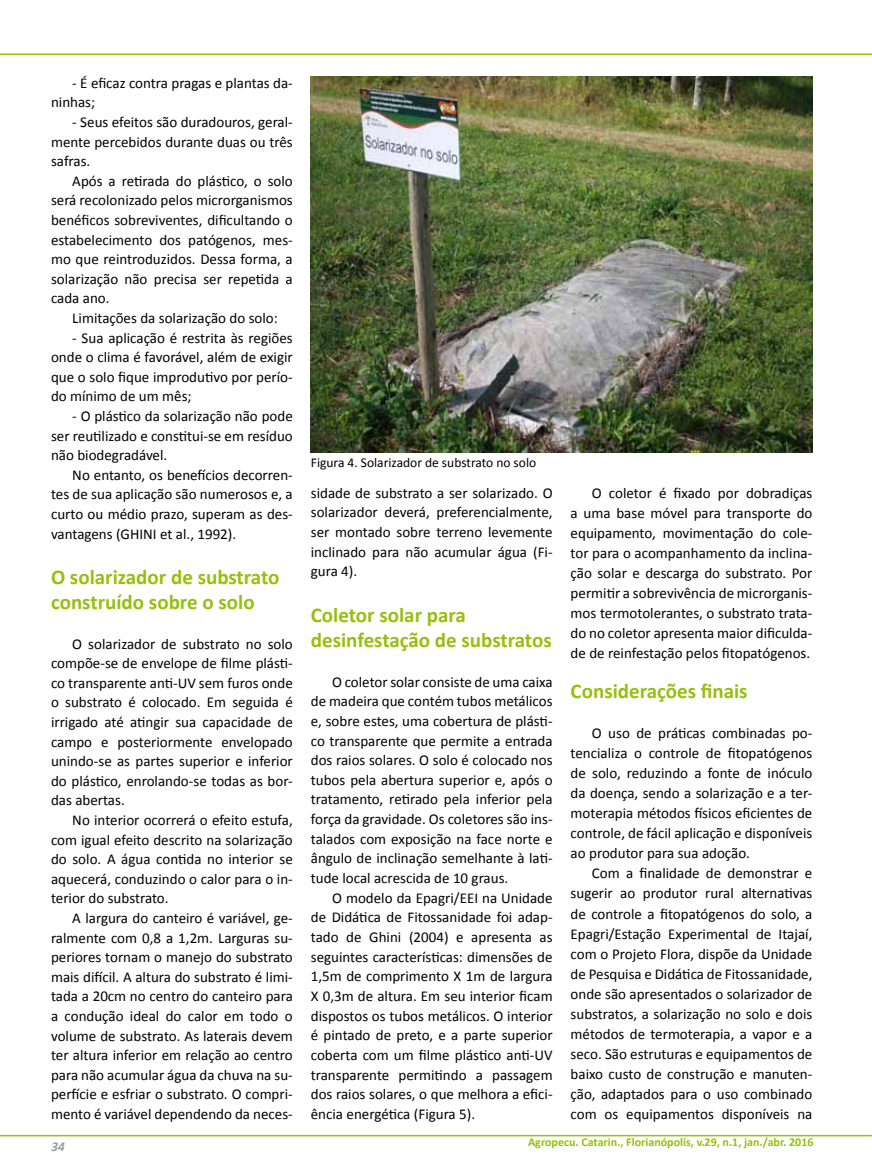
<style>
.page{position:relative;width:872px;height:1170px;background:#fff}
.page>*{position:absolute;margin:0;border:0;box-sizing:border-box;transform-origin:0 0}
.t1{font:700 21px/25.7px "Calibri";color:#97bf0d}
.t2{font:15px/19.6px "Calibri";color:#000;text-align:justify}
.t3{font:13.5px "Calibri";color:#000}
.t4{font:italic 700 13.5px "Calibri";color:#9c9e9f}
.t5{font:700 12px "Calibri";color:#97bf0d}
</style>
<div class="page">
<hr style="left:0;top:53px;width:872px;height:2px;background:#97bf0d">
<hr style="left:0;top:1134px;width:872px;height:2px;background:#97bf0d">
<img style="left:311px;top:77px;width:501px;height:376px">
<p class="t2" style="left:51px;top:73px;width:243px;text-indent:21px">- É eficaz contra pragas e plantas da&shy;ninhas;</p>
<p class="t2" style="left:51px;top:112px;width:243px;text-indent:21px">- Seus efeitos são duradouros, geral&shy;mente percebidos durante duas ou três safras.</p>
<p class="t2" style="left:51px;top:171px;width:243px;text-indent:21px">Após a retirada do plástico, o solo será recolonizado pelos microrganismos benéficos sobreviventes, dificultando o estabelecimento dos patógenos, mes&shy;mo que reintroduzidos. Dessa forma, a solarização não precisa ser repetida a cada ano.</p>
<p class="t2" style="left:72px;top:308px;width:207px">Limitações da solarização do solo:</p>
<p class="t2" style="left:51px;top:327px;width:243px;text-indent:21px">- Sua aplicação é restrita às regiões onde o clima é favorável, além de exigir que o solo fique improdutivo por perío&shy;do mínimo de um mês;</p>
<p class="t2" style="left:51px;top:406px;width:243px;text-indent:21px">- O plástico da solarização não pode ser reutilizado e constitui-se em resíduo não biodegradável.</p>
<p class="t2" style="left:51px;top:464px;width:243px;text-indent:21px">No entanto, os benefícios decorren&shy;tes de sua aplicação são numerosos e, a curto ou médio prazo, superam as des&shy;vantagens (GHINI et al., 1992).</p>
<h1 class="t1" style="left:51px;top:563px;width:230px">O solarizador de substrato construído sobre o solo</h1>
<p class="t2" style="left:51px;top:633px;width:243px;text-indent:21px">O solarizador de substrato no solo compõe-se de envelope de filme plásti&shy;co transparente anti-UV sem furos onde o substrato é colocado. Em seguida é irrigado até atingir sua capacidade de campo e posteriormente envelopado unindo-se as partes superior e inferior do plástico, enrolando-se todas as bor&shy;das abertas.</p>
<p class="t2" style="left:51px;top:809px;width:243px;text-indent:21px">No interior ocorrerá o efeito estufa, com igual efeito descrito na solarização do solo. A água contida no interior se aquecerá, conduzindo o calor para o in&shy;terior do substrato.</p>
<p class="t2" style="left:51px;top:907px;width:243px;text-indent:21px">A largura do canteiro é variável, ge&shy;ralmente com 0,8 a 1,2m. Larguras su&shy;periores tornam o manejo do substrato mais difícil. A altura do substrato é limi&shy;tada a 20cm no centro do canteiro para a condução ideal do calor em todo o volume de substrato. As laterais devem ter altura inferior em relação ao centro para não acumular água da chuva na su&shy;perfície e esfriar o substrato. O compri&shy;mento é variável dependendo da neces-</p>
<p class="t4" style="left:51px;top:1137px;width:16px">34</p>
<p class="t3" style="left:311px;top:453px;width:227px">Figura 4. Solarizador de substrato no solo</p>
<p class="t2" style="left:311px;top:482px;width:243px">sidade de substrato a ser solarizado. O solarizador deverá, preferencialmente, ser montado sobre terreno levemente inclinado para não acumular água (Fi&shy;gura 4).</p>
<h1 class="t1" style="left:311px;top:601px;width:242px">Coletor solar para desinfestação de substratos</h1>
<p class="t2" style="left:311px;top:671px;width:243px;text-indent:21px">O coletor solar consiste de uma caixa de madeira que contém tubos metálicos e, sobre estes, uma cobertura de plásti&shy;co transparente que permite a entrada dos raios solares. O solo é colocado nos tubos pela abertura superior e, após o tratamento, retirado pela inferior pela força da gravidade. Os coletores são ins&shy;talados com exposição na face norte e ângulo de inclinação semelhante à lati&shy;tude local acrescida de 10 graus.</p>
<p class="t2" style="left:311px;top:887px;width:243px;text-indent:21px">O modelo da Epagri/EEI na Unidade de Didática de Fitossanidade foi adap&shy;tado de Ghini (2004) e apresenta as seguintes características: dimensões de 1,5m de comprimento X 1m de largura X 0,3m de altura. Em seu interior ficam dispostos os tubos metálicos. O interior é pintado de preto, e a parte superior coberta com um filme plástico anti-UV transparente permitindo a passagem dos raios solares, o que melhora a efici&shy;ência energética (Figura 5).</p>
<p class="t2" style="left:570px;top:482px;width:243px;text-indent:21px">O coletor é fixado por dobradiças a uma base móvel para transporte do equipamento, movimentação do cole&shy;tor para o acompanhamento da inclina&shy;ção solar e descarga do substrato. Por permitir a sobrevivência de microrganis&shy;mos termotolerantes, o substrato trata&shy;do no coletor apresenta maior dificulda&shy;de de reinfestação pelos fitopatógenos.</p>
<h1 class="t1" style="left:570px;top:677px;width:178px">Considerações finais</h1>
<p class="t2" style="left:570px;top:722px;width:243px;line-height:20.1px;text-indent:21px">O uso de práticas combinadas po&shy;tencializa o controle de fitopatógenos de solo, reduzindo a fonte de inóculo da doença, sendo a solarização e a ter&shy;moterapia métodos físicos eficientes de controle, de fácil aplicação e disponíveis ao produtor para sua adoção.</p>
<p class="t2" style="left:570px;top:863px;width:243px;text-indent:21px">Com a finalidade de demonstrar e sugerir ao produtor rural alternativas de controle a fitopatógenos do solo, a Epagri/Estação Experimental de Itajaí, com o Projeto Flora, dispõe da Unidade de Pesquisa e Didática de Fitossanidade, onde são apresentados o solarizador de substratos, a solarização no solo e dois métodos de termoterapia, a vapor e a seco. São estruturas e equipamentos de baixo custo de construção e manuten&shy;ção, adaptados para o uso combinado com os equipamentos disponíveis na</p>
<p class="t5" style="left:528px;top:1133px;width:287px">Agropecu. Catarin., Florianópolis, v.29, n.1, jan./abr. 2016</p>
</div>
